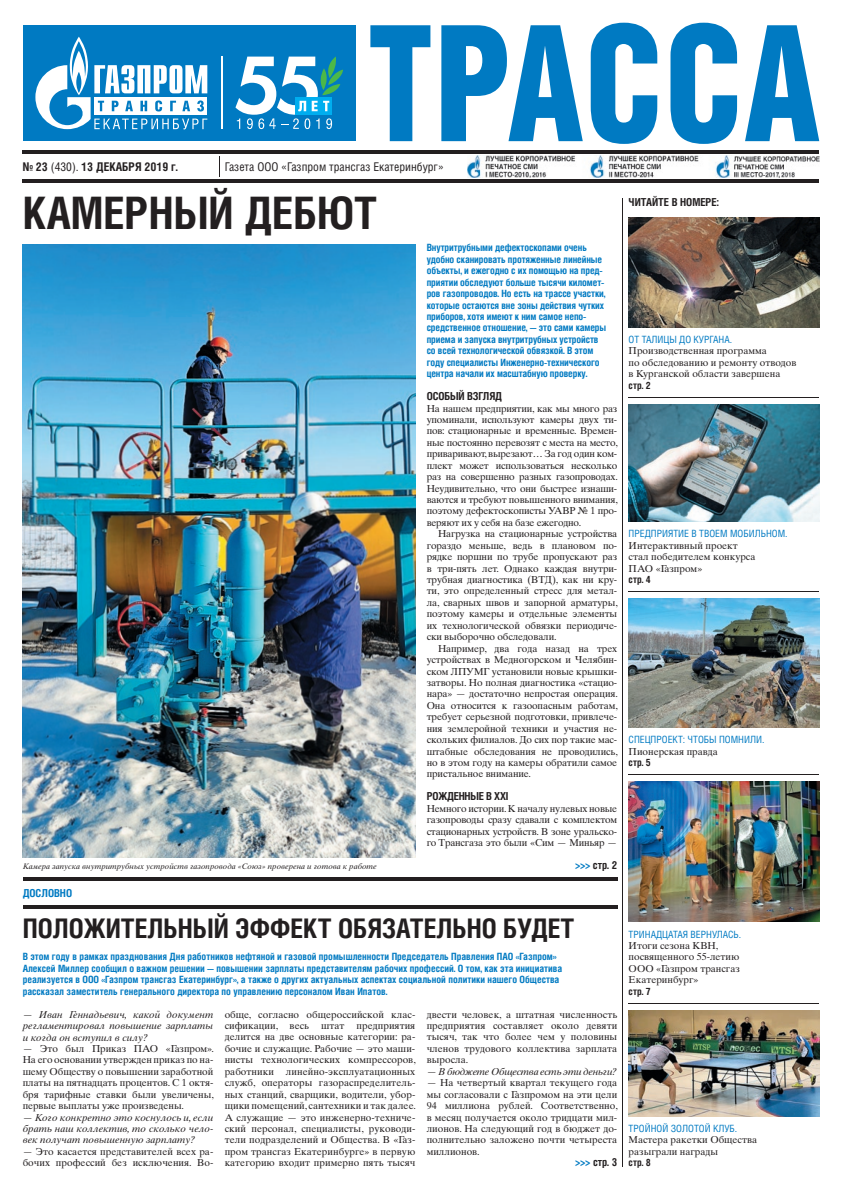
<style>
.page{position:relative;width:842px;height:1191px;background:#fff}
.page>*{position:absolute;margin:0;border:0;box-sizing:border-box;transform-origin:0 0}
.t1{font:700 44.8px "Helios Cond";color:#231f20}
.t2{font:700 27px "Helios Cond";color:#231f20}
.t3{font:12px "Helios Cond";color:#231f20}
.t4{font:700 12px "Helios Cond";color:#231f20}
.t5{font:700 11px "Helios Cond";letter-spacing:-.01em;color:#231f20}
.t6{font:700 11px "Helios Cond";color:#007ac2}
.t7{font:10px/11.4px "Times Ten C";color:#231f20;text-align:justify}
.t8{font:700 10px/11.4px "Helios Cond";letter-spacing:-.01em;color:#007ac2}
.t9{font:italic 10px/11.4px "Times Ten C";color:#231f20;text-align:justify}
.t10{font:10px "Helios Cond";color:#007ac2}
.t11{font:italic 10px "Times Ten C";letter-spacing:-.025em;color:#231f20}
.t12{font:700 10px "Helios Cond";color:#231f20}
.t13{font:italic 8px "Times Ten C";color:#231f20}
.s1{font-weight:400}
.s2{color:#007ac2}
</style>
<div class="page">
<svg style="left:219px;top:157px;width:1px;height:20px"></svg>
<hr style="left:23px;top:151px;width:796px;height:3px;background:#231f20">
<hr style="left:23px;top:180px;width:796px;height:3px;background:#231f20">
<img style="left:467px;top:155px;width:352px;height:22px">
<hr style="left:623px;top:198px;width:1px;height:968px;background:#231f20">
<svg style="left:370px;top:23px;width:449px;height:121px;fill:#007ac2"></svg>
<div style="left:23px;top:25px;width:332px;height:116px;background:#007ac2"></div>
<hr style="left:221px;top:57px;width:1px;height:72px;background:#fff">
<svg style="left:35px;top:37px;width:172px;height:92px"></svg>
<svg style="left:235px;top:56px;width:108px;height:73px"></svg>
<hr style="left:629px;top:397px;width:190px;height:1px;background:#231f20">
<hr style="left:629px;top:591px;width:190px;height:1px;background:#231f20">
<hr style="left:629px;top:774px;width:190px;height:1px;background:#231f20">
<hr style="left:629px;top:1003px;width:190px;height:1px;background:#231f20">
<img style="left:629px;top:599px;width:190px;height:128px">
<img style="left:629px;top:781px;width:190px;height:141px">
<img style="left:629px;top:1010px;width:190px;height:106px">
<img style="left:629px;top:217px;width:190px;height:110px">
<img style="left:629px;top:404px;width:190px;height:117px">
<hr style="left:23px;top:877px;width:594px;height:3px;background:#231f20">
<hr style="left:23px;top:906px;width:594px;height:3px;background:#231f20">
<img style="left:23px;top:244px;width:392px;height:613px">
<p class="t4" style="left:23px;top:160px;width:157px">№ 23 <span class="s1">(430).</span> 13 ДЕКАБРЯ 2019 г.</p>
<p class="t3" style="left:225px;top:160px;width:221px">Газета ООО «Газпром трансгаз Екатеринбург»</p>
<h1 class="t1" style="left:23px;top:186px;width:356px">КАМЕРНЫЙ ДЕБЮТ</h1>
<p class="t13" style="left:23px;top:861px;width:356px">Камера запуска внутритрубных устройств газопровода «Союз» проверена и готова к работе</p>
<p class="t8" style="left:427px;top:242px;width:181px">Внутритрубными дефектоскопами очень удобно сканировать протяженные линейные объекты, и ежегодно с их помощью на пред&shy;приятии обследуют больше тысячи километ&shy;ров газопроводов. Но есть на трассе участки, которые остаются вне зоны действия чутких приборов, хотя имеют к ним самое непо&shy;средственное отношение, — это сами камеры приема и запуска внутритрубных устройств со всей технологической обвязкой. В этом году специалисты Инженерно-технического центра начали их масштабную проверку.</p>
<p class="t5" style="left:427px;top:389px;width:77px">ОСОБЫЙ ВЗГЛЯД</p>
<p class="t7" style="left:427px;top:402px;width:193px">На нашем предприятии, как мы много раз упоминали, используют камеры двух ти&shy;пов: стационарные и временные. Времен&shy;ные постоянно перевозят с места на место, приваривают, вырезают… За год один ком&shy;плект может использоваться несколько раз на совершенно разных газопроводах.<br>Неудивительно, что они быстрее изнаши&shy;ваются и требуют повышенного внимания, поэтому дефектоскописты УАВР № 1 про&shy;веряют их у себя на базе ежегодно.</p>
<p class="t7" style="left:427px;top:528px;width:193px;text-indent:11px">Нагрузка на стационарные устройства гораздо меньше, ведь в плановом по&shy;рядке поршни по трубе пропускают раз в три-пять лет. Однако каждая внутри&shy;трубная диагностика (ВТД), как ни кру&shy;ти, это определенный стресс для метал&shy;ла, сварных швов и запорной арматуры, поэтому камеры и отдельные элементы их технологической обвязки периодиче&shy;ски выборочно обследовали.</p>
<p class="t7" style="left:427px;top:642px;width:193px;text-indent:11px">Например, два года назад на трех устройствах в Медногорском и Челябин&shy;ском ЛПУМГ установили новые крышки&shy;затворы. Но полная диагностика «стацио&shy;нара» — достаточно непростая операция.<br>Она относится к газоопасным работам, требует серьезной подготовки, привлече&shy;ния землеройной техники и участия не&shy;скольких филиалов. До сих пор такие мас&shy;штабные обследования не проводились, но в этом году на камеры обратили самое пристальное внимание.</p>
<p class="t5" style="left:427px;top:790px;width:83px">РОЖДЕННЫЕ В XXI</p>
<p class="t7" style="left:427px;top:802px;width:192px">Немного истории. К началу нулевых новые газопроводы сразу сдавали с комплектом стационарных устройств. В зоне уральско&shy;го Трансгаза это были «Сим — Миньяр —</p>
<p class="t5" style="left:575px;top:858px;width:44px"><span class="s2">&gt;&gt;&gt;</span> стр. 2</p>
<p class="t6" style="left:23px;top:887px;width:51px">ДОСЛОВНО</p>
<h2 class="t2" style="left:23px;top:911px;width:553px">ПОЛОЖИТЕЛЬНЫЙ ЭФФЕКТ ОБЯЗАТЕЛЬНО БУДЕТ</h2>
<p class="t8" style="left:23px;top:951px;width:541px">В этом году в рамках празднования Дня работников нефтяной и газовой промышленности Председатель Правления ПАО «Газпром» Алексей Миллер сообщил о важном решении — повышении зарплаты представителям рабочих профессий. О том, как эта инициатива реализуется в ООО «Газпром трансгаз Екатеринбург», а также о других актуальных аспектах социальной политики нашего Общества рассказал заместитель генерального директора по управлению персоналом Иван Ипатов.</p>
<p class="t9" style="left:23px;top:1008px;width:192px">— Иван Геннадьевич, какой документ регламентировал повышение зарплаты и когда он вступил в силу?</p>
<p class="t7" style="left:23px;top:1042px;width:193px">— Это был Приказ ПАО «Газпром».<br>На его основании утвержден приказ по на&shy;шему Обществу о повышении заработной платы на пятнадцать процентов. С 1 октя&shy;бря тарифные ставки были увеличены, первые выплаты уже произведены.</p>
<p class="t9" style="left:23px;top:1111px;width:192px">— Кого конкретно это коснулось и, если брать наш коллектив, то сколько чело&shy;век получат повышенную зарплату?</p>
<p class="t7" style="left:23px;top:1145px;width:192px">— Это касается представителей всех ра&shy;бочих профессий без исключения. Во-</p>
<p class="t7" style="left:225px;top:1008px;width:193px">обще, согласно общероссийской клас&shy;сификации, весь штат предприятия делится на две основные категории: ра&shy;бочие и служащие. Рабочие — это маши&shy;нисты технологических компрессоров, работники линейно-эксплуатационных служб, операторы газораспределитель&shy;ных станций, сварщики, водители, убор&shy;щики помещений, сантехники и так далее.<br>А служащие — это инженерно-техниче&shy;ский персонал, специалисты, руководи&shy;тели подразделений и Общества. В «Газ&shy;пром трансгаз Екатеринбурге» в первую категорию входит примерно пять тысяч</p>
<p class="t7" style="left:427px;top:1008px;width:192px">двести человек, а штатная численность предприятия составляет около девяти тысяч, так что более чем у половины членов трудового коллектива зарплата выросла.</p>
<p class="t11" style="left:427px;top:1065px;width:192px">— В бюджете Общества есть эти деньги?</p>
<p class="t7" style="left:427px;top:1077px;width:193px">— На четвертый квартал текущего года мы согласовали с Газпромом на эти цели 94 миллиона рублей. Соответственно, в месяц получается около тридцати мил&shy;лионов. На следующий год в бюджет до&shy;полнительно заложено почти четыреста миллионов.</p>
<p class="t5" style="left:575px;top:1155px;width:44px"><span class="s2">&gt;&gt;&gt;</span> стр. 3</p>
<p class="t5" style="left:629px;top:195px;width:92px">ЧИТАЙТЕ В НОМЕРЕ:</p>
<p class="t10" style="left:629px;top:333px;width:105px">ОТ ТАЛИЦЫ ДО КУРГАНА.</p>
<p class="t7" style="left:629px;top:345px;width:169px;text-align:left">Производственная программа<br>по обследованию и ремонту отводов в Курганской области завершена</p>
<p class="t12" style="left:629px;top:379px;width:24px">стр. 2</p>
<p class="t10" style="left:629px;top:528px;width:160px">ПРЕДПРИЯТИЕ В ТВОЕМ МОБИЛЬНОМ.</p>
<p class="t7" style="left:629px;top:539px;width:128px;text-align:left">Интерактивный проект стал победителем конкурса<br>ПАО «Газпром»</p>
<p class="t12" style="left:629px;top:573px;width:23px">стр. 4</p>
<p class="t10" style="left:629px;top:733px;width:137px">СПЕЦПРОЕКТ: ЧТОБЫ ПОМНИЛИ.</p>
<p class="t7" style="left:629px;top:745px;width:91px">Пионерская правда</p>
<p class="t12" style="left:629px;top:756px;width:24px">стр. 5</p>
<p class="t10" style="left:629px;top:928px;width:114px">ТРИНАДЦАТАЯ ВЕРНУЛАСЬ.</p>
<p class="t7" style="left:629px;top:940px;width:113px;text-align:left">Итоги сезона КВН, посвященного 55-летию<br>ООО «Газпром трансгаз<br>Екатеринбург»</p>
<p class="t12" style="left:629px;top:985px;width:23px">стр. 7</p>
<p class="t10" style="left:629px;top:1122px;width:110px">ТРОЙНОЙ ЗОЛОТОЙ КЛУБ.</p>
<p class="t7" style="left:629px;top:1134px;width:130px">Мастера ракетки Общества разыграли награды</p>
<p class="t12" style="left:629px;top:1156px;width:24px">стр. 8</p>
</div>
